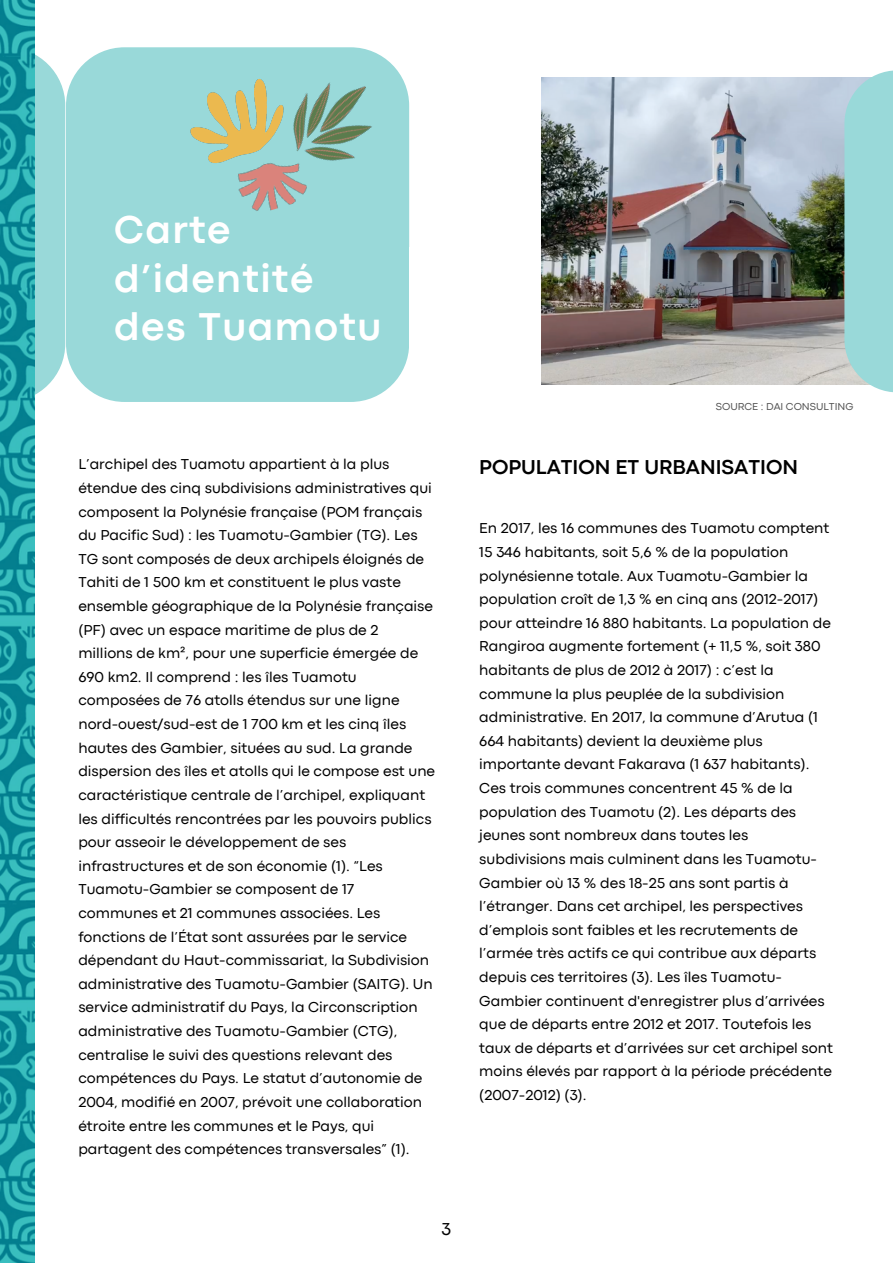
<style>
.page{position:relative;width:893px;height:1264px;background:#fff}
.page>*{position:absolute;margin:0;border:0;box-sizing:border-box;transform-origin:0 0}
.t1{font:700 40.5px/48.3px "Codec Pro";letter-spacing:.035em;color:#fff}
.t2{font:700 21px "Codec Pro";color:#000}
.t3{font:18px "Codec Pro";color:#000}
.t4{font:15px/23.5px "Codec Pro";color:#000}
.t5{font:10.5px "Codec Pro";color:#545454}
</style>
<div class="page">
<div style="left:66px;top:47px;width:343px;height:355px;background:#99d9d9;border-radius:58px"></div>
<div style="left:0;top:47px;width:65px;height:355px;background:#99d9d9"></div>
<div style="left:408px;top:247px;width:71px;height:134px;background:#fff"></div>
<img style="left:0;top:0;width:35px;height:1262px">
<img style="left:293px;top:60px;width:104px;height:101px">
<img style="left:190px;top:79px;width:94px;height:84px">
<img style="left:230px;top:152px;width:80px;height:59px">
<img style="left:541px;top:78px;width:303px;height:307px">
<div style="left:844px;top:70px;width:48px;height:322px;background:#99d9d9"></div>
<h1 class="t1" style="left:114px;top:209px;width:268px">Carte d’identité des Tuamotu</h1>
<p class="t5" style="left:715px;top:402px;width:139px">SOURCE : DAI CONSULTING</p>
<p class="t4" style="left:78px;top:453px;width:358px">L’archipel des Tuamotu appartient à la plus étendue des cinq subdivisions administratives qui composent la Polynésie française (POM français du Pacific Sud) : les Tuamotu-Gambier (TG). Les TG sont composés de deux archipels éloignés de Tahiti de 1 500 km et constituent le plus vaste ensemble géographique de la Polynésie française (PF) avec un espace maritime de plus de 2 millions de km², pour une superficie émergée de 690 km2. Il comprend : les îles Tuamotu composées de 76 atolls étendus sur une ligne nord-ouest/sud-est de 1 700 km et les cinq îles hautes des Gambier, situées au sud. La grande dispersion des îles et atolls qui le compose est une caractéristique centrale de l’archipel, expliquant les difficultés rencontrées par les pouvoirs publics pour asseoir le développement de ses infrastructures et de son économie (1). “Les Tuamotu-Gambier se composent de 17 communes et 21 communes associées. Les fonctions de l’État sont assurées par le service dépendant du Haut-commissariat, la Subdivision administrative des Tuamotu-Gambier (SAITG). Un service administratif du Pays, la Circonscription administrative des Tuamotu-Gambier (CTG), centralise le suivi des questions relevant des compétences du Pays. Le statut d’autonomie de 2004, modifié en 2007, prévoit une collaboration étroite entre les communes et le Pays, qui partagent des compétences transversales” (1).</p>
<h2 class="t2" style="left:479px;top:459px;width:320px">POPULATION ET URBANISATION</h2>
<p class="t4" style="left:479px;top:517px;width:355px">En 2017, les 16 communes des Tuamotu comptent 15 346 habitants, soit 5,6 % de la population polynésienne totale. Aux Tuamotu-Gambier la population croît de 1,3 % en cinq ans (2012-2017) pour atteindre 16 880 habitants. La population de Rangiroa augmente fortement (+ 11,5 %, soit 380 habitants de plus de 2012 à 2017) : c’est la commune la plus peuplée de la subdivision administrative. En 2017, la commune d’Arutua (1<br>664 habitants) devient la deuxième plus importante devant Fakarava (1 637 habitants).<br>Ces trois communes concentrent 45 % de la population des Tuamotu (2). Les départs des jeunes sont nombreux dans toutes les subdivisions mais culminent dans les Tuamotu-Gambier où 13 % des 18-25 ans sont partis à l’étranger. Dans cet archipel, les perspectives d’emplois sont faibles et les recrutements de l’armée très actifs ce qui contribue aux départs depuis ces territoires (3). Les îles Tuamotu-Gambier continuent d'enregistrer plus d’arrivées que de départs entre 2012 et 2017. Toutefois les taux de départs et d’arrivées sur cet archipel sont moins élevés par rapport à la période précédente (2007-2012) (3).</p>
<p class="t3" style="left:441px;top:1222px;width:11px">3</p>
</div>
